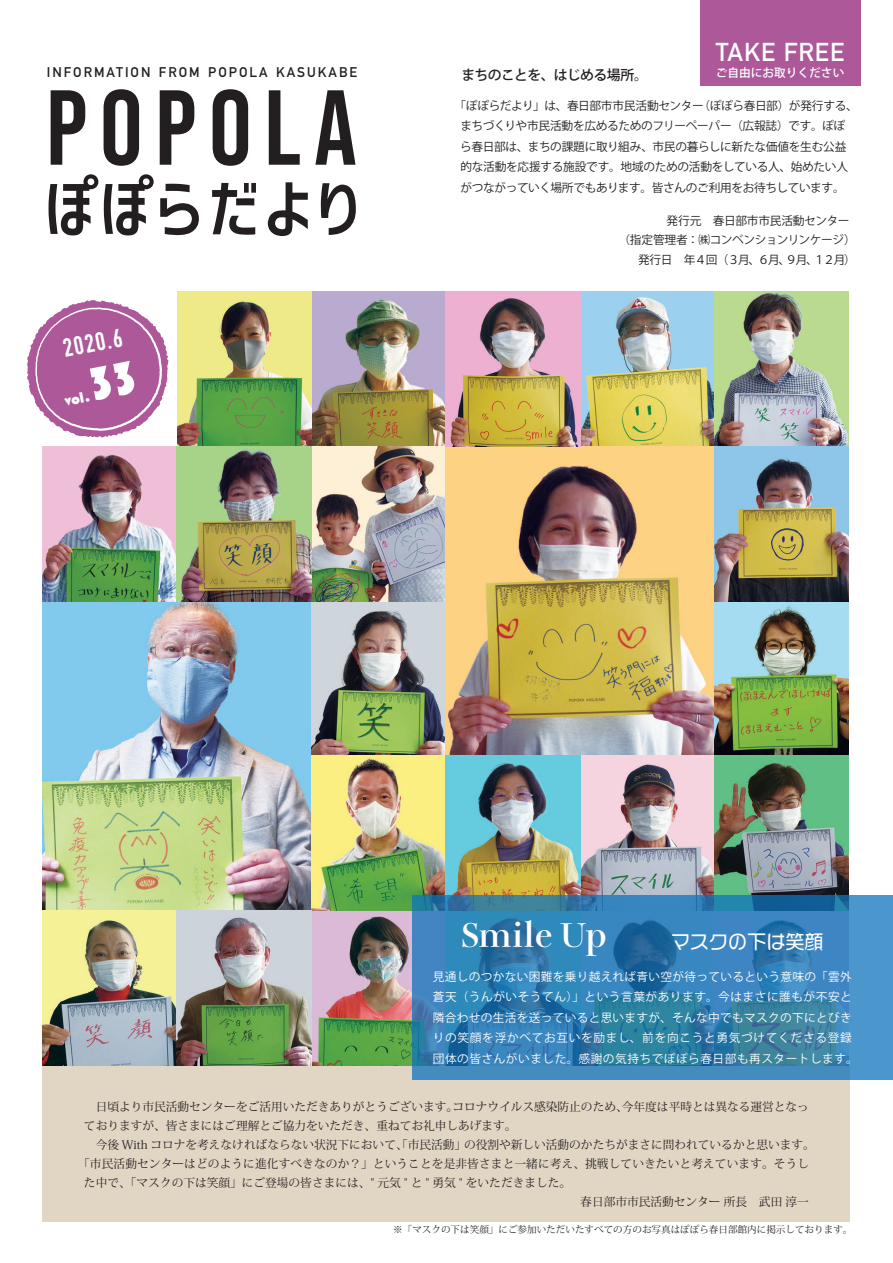
<style>
.page{position:relative;width:893px;height:1263px;background:#fff}
.page>*{position:absolute;margin:0;border:0;box-sizing:border-box;transform-origin:0 0}
.t1{font:106.35px "Bebas Neue";letter-spacing:.12em;color:#231f20}
.t2{font:69.15px "Corporate Logo Medium";letter-spacing:.02em;color:#231f20}
.t3{font:700 25.5px "DIN Alternate";letter-spacing:.04em;color:#fff}
.t4{font:700 25.5px "DIN Condensed";color:#fff}
.t5{font:19.2px "VDL Logo G Regular";color:#fff}
.t6{font:15.6px "Bauhaus 93";color:#fff}
.t7{font:700 13.8px "DIN Alternate";letter-spacing:.145em;color:#231f20}
.t8{font:500 13.8px "Koz Go Pr 6 N";letter-spacing:-.04em;color:#231f20}
.t9{font:11.7px "Koz Min Pr 6 N";color:#231f20}
.t10{font:11.7px/20.4px "Koz Go Pr 6 N";letter-spacing:-.03em;color:#231f20;text-align:center}
.t11{font:11.7px/20.4px "Koz Go Pr 6 N";letter-spacing:.04em;color:#fff}
.t12{font:11.7px "Koz Go Pr 6 N";letter-spacing:-.105em;color:#231f20}
.t13{font:500 11.7px "Koz Go Pr 6 N";color:#fff}
.t14{font:9.6px "Koz Min Pr 6 N";color:#231f20}
.s1{font-family:"Toppan Bunkyu Midashi Mincho Std N";font-weight:800;font-size:31.95px}
.s2{font-size:31.95px}
</style>
<div class="page">
<div style="left:43px;top:1065px;width:807px;height:156px;background:#e1d5c3"></div>
<img style="left:43px;top:446px;width:806px;height:619px">
<img style="left:177px;top:291px;width:672px;height:155px">
<div style="left:700px;top:0;width:160px;height:85px;background:#ac5899"></div>
<svg style="left:412px;top:895px;width:481px;height:185px;background:#3581b3"></svg>
<svg style="left:27px;top:300px;width:141px;height:137px"></svg>
<p class="t7" style="left:47px;top:62px;width:312px">INFORMATION FROM POPOLA KASUKABE</p>
<h3 class="t3" style="left:716px;top:32px;width:130px">TAKE FREE</h3>
<p class="t8" style="left:461px;top:67px;width:188px">まちのことを、はじめる場所。</p>
<p class="t13" style="left:716px;top:66px;width:130px">ご自由にお取りください</p>
<h1 class="t1" style="left:46px;top:68px;width:312px">POPOLA</h1>
<p class="t10" style="left:454px;top:95px;width:405px">「ぽぽらだより」は、春日部市市民活動センター（ぽぽら春日部）が発行する、まちづくりや市民活動を広めるためのフリーペーパー（広報誌）です。ぽぽ<br>ら春日部は、まちの課題に取り組み、市民の暮らしに新たな価値を生む公益<br>的な活動を応援する施設です。地域のための活動をしている人、始めたい人<br>がつながっていく場所でもあります。皆さんのご利用をお待ちしています。</p>
<h2 class="t2" style="left:43px;top:163px;width:321px">ぽぽらだより</h2>
<p class="t10" style="left:667px;top:210px;width:184px">発行元　春日部市市民活動センター</p>
<p class="t10" style="left:587px;top:230px;width:270px">　　　 （指定管理者：㈱コンベンションリンケージ）</p>
<p class="t12" style="left:638px;top:253px;width:219px">発行日　年４回（３月、６月、９月、１２月）</p>
<h3 class="t4" style="left:60px;top:332px;width:61px;rotate:-11deg">2020.6</h3>
<h3 class="t6" style="left:64px;top:392px;width:27px;rotate:-11deg">vol.</h3>
<h3 class="t5" style="left:461px;top:929px;width:364px"><span class="s1">Smile Up</span><span class="s2">　　</span>マスクの下は笑顔</h3>
<p class="t11" style="left:433px;top:967px;width:426px">見通しのつかない困難を乗り越えれば青い空が待っているという意味の「雲外蒼天（うんがいそうてん）」という言葉があります。今はまさに誰もが不安と隣合わせの生活を送っていると思いますが、そんな中でもマスクの下にとびきりの笑顔を浮かべてお互いを励まし、前を向こうと勇気づけてくださる登録団体の皆さんがいました。感謝の気持ちでぽぽら春日部も再スタートします。</p>
<p class="t9" style="left:84px;top:1100px;width:726px">　日頃より市民活動センターをご活用いただきありがとうございます。コロナウイルス感染防止のため、今年度は平時とは異なる運営となっ</p>
<p class="t9" style="left:84px;top:1119px;width:434px">ておりますが、皆さまにはご理解とご協力をいただき、重ねてお礼申しあげます。</p>
<p class="t9" style="left:84px;top:1138px;width:732px">　今後 With コロナを考えなければならない状況下において、「市民活動」の役割や新しい活動のかたちがまさに問われているかと思います。</p>
<p class="t9" style="left:78px;top:1157px;width:732px">「市民活動センターはどのように進化すべきなのか？」ということを是非皆さまと一緒に考え、挑戦していきたいと考えています。そうし</p>
<p class="t9" style="left:84px;top:1176px;width:489px">た中で、「マスクの下は笑顔」にご登場の皆さまには、" 元気 " と " 勇気 " をいただきました。</p>
<p class="t9" style="left:580px;top:1195px;width:230px">春日部市市民活動センター 所長　武田 淳一</p>
<p class="t14" style="left:393px;top:1224px;width:461px">※「マスクの下は笑顔」にご参加いただいたすべての方のお写真はぽぽら春日部館内に掲示しております。</p>
</div>
